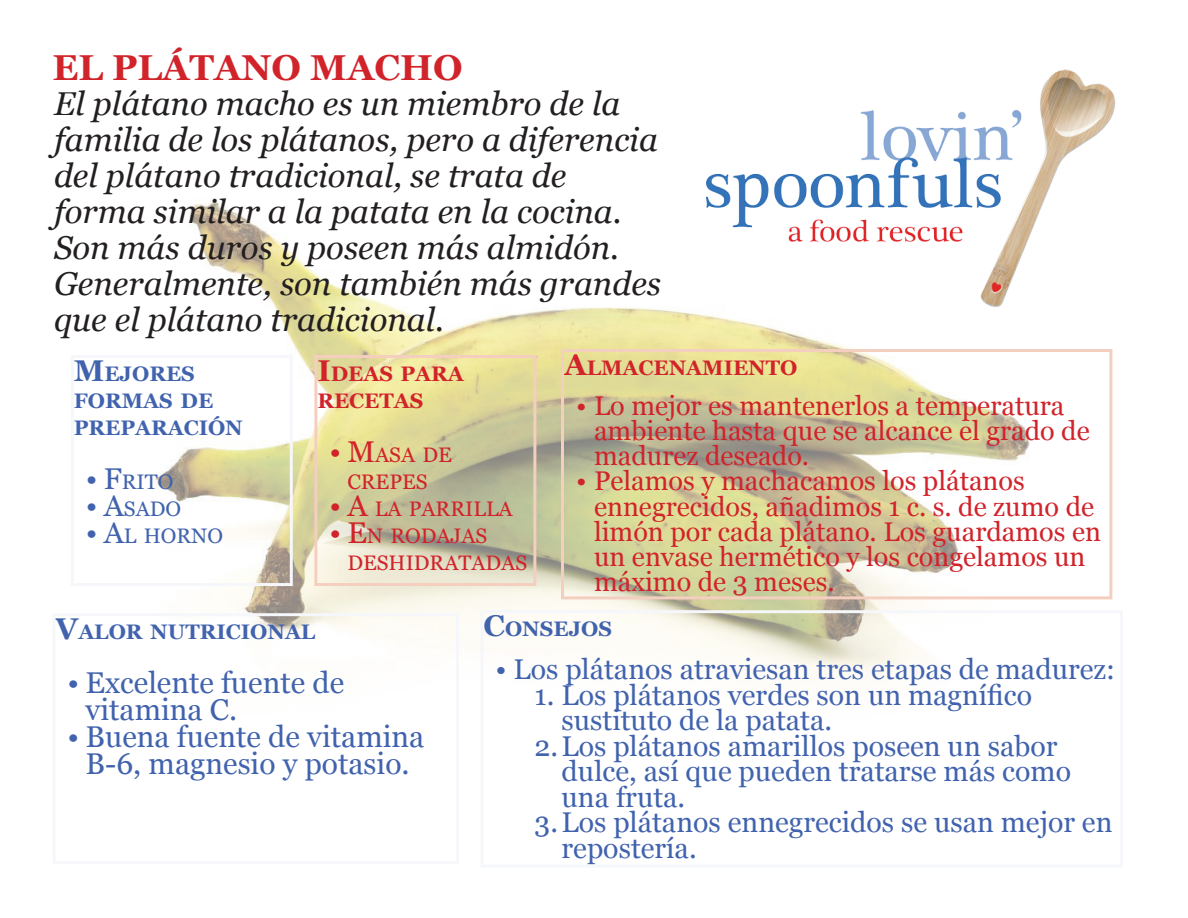
<style>
.page{position:relative;width:1188px;height:918px;background:#fff}
.page>*{position:absolute;margin:0;border:0;box-sizing:border-box;transform-origin:0 0}
.t1{font:700 36px "Georgia";color:#d1232a}
.t2{font:italic 33px/36px "Georgia";color:#231f20}
.t3{font:30px/27px "Georgia";color:#4163ae}
.t4{font:28.5px/25.5px "Georgia";color:#4163ae}
.t5{font:27px/25.2px "Georgia";color:#d1232a}
.t6{font:700 21px/27px "Georgia";color:#4163ae}
.t7{font:21px/27px "Georgia";color:#d1232a;text-align:center}
.t8{font:700 21px/27px "Georgia";color:#d1232a}
.t9{font:21px "Georgia";color:#4163ae}
.s1{font-size:30px}
</style>
<div class="page">
<img style="left:155px;top:200px;width:904px;height:473px">
<div style="left:561px;top:349px;width:551px;height:250px;border:3px solid #f4cfc0"></div>
<div style="left:314px;top:355px;width:222px;height:231px;border:3px solid #f4cfc0"></div>
<img style="left:706px;top:69px;width:410px;height:258px">
<h1 class="t1" style="left:53px;top:41px;width:409px">EL PLÁTANO MACHO</h1>
<p class="t2" style="left:54px;top:84px;width:609px">El plátano macho es un miembro de la familia de los plátanos, pero a diferencia del plátano tradicional, se trata de forma similar a la patata en la cocina.<br>Son más duros y poseen más almidón.<br>Generalmente, son también más grandes que el plátano tradicional.</p>
<p class="t6" style="left:74px;top:359px;width:171px"><span class="s1">M</span>EJORES<br>FORMAS DE<br>PREPARACIÓN</p>
<p class="t9" style="left:86px;top:466px;width:89px"><span class="s1">• F</span>RITO</p>
<p class="t9" style="left:86px;top:493px;width:97px"><span class="s1">• A</span>SADO</p>
<p class="t9" style="left:86px;top:520px;width:139px"><span class="s1">• A</span>L HORNO</p>
<p class="t8" style="left:317px;top:359px;width:148px"><span class="s1">I</span>DEAS PARA<br>RECETAS</p>
<p class="t7" style="left:329px;top:440px;width:124px"><span class="s1">• M</span>ASA DE<br>CREPES</p>
<p class="t7" style="left:329px;top:494px;width:186px"><span class="s1">• A</span> LA PARRILLA</p>
<p class="t7" style="left:347px;top:521px;width:181px;text-align:left;text-indent:-18px"><span class="s1">• E</span>N RODAJAS<br>DESHIDRATADAS</p>
<p class="t8" style="left:564px;top:353px;width:235px"><span class="s1">A</span>LMACENAMIENTO</p>
<p class="t5" style="left:594px;top:392px;width:497px;text-indent:-18px">• Lo mejor es mantenerlos a temperatura ambiente hasta que se alcance el grado de madurez deseado.</p>
<p class="t5" style="left:594px;top:467px;width:509px;text-indent:-18px">• Pelamos y machacamos los plátanos ennegrecidos, añadimos 1 c. s. de zumo de limón por cada plátano. Los guardamos en un envase hermético y los congelamos un máximo de 3 meses.</p>
<p class="t6" style="left:56px;top:617px;width:261px"><span class="s1">V</span>ALOR NUTRICIONAL</p>
<p class="t3" style="left:86px;top:668px;width:260px;text-indent:-18px">• Excelente fuente de vitamina C.</p>
<p class="t3" style="left:68px;top:722px;width:358px;text-align:center">• Buena fuente de vitamina<br>B-6, magnesio y potasio.</p>
<p class="t6" style="left:484px;top:614px;width:130px"><span class="s1">C</span>ONSEJOS</p>
<p class="t4" style="left:496px;top:656px;width:621px">• Los plátanos atraviesan tres etapas de madurez:</p>
<p class="t4" style="left:562px;top:681px;width:472px;text-indent:-27px">1. Los plátanos verdes son un magnífico sustituto de la patata.</p>
<p class="t4" style="left:562px;top:732px;width:511px;text-indent:-27px">2. Los plátanos amarillos poseen un sabor dulce, así que pueden tratarse más como una fruta.</p>
<p class="t4" style="left:562px;top:809px;width:552px;text-indent:-27px">3. Los plátanos ennegrecidos se usan mejor en repostería.</p>
</div>
